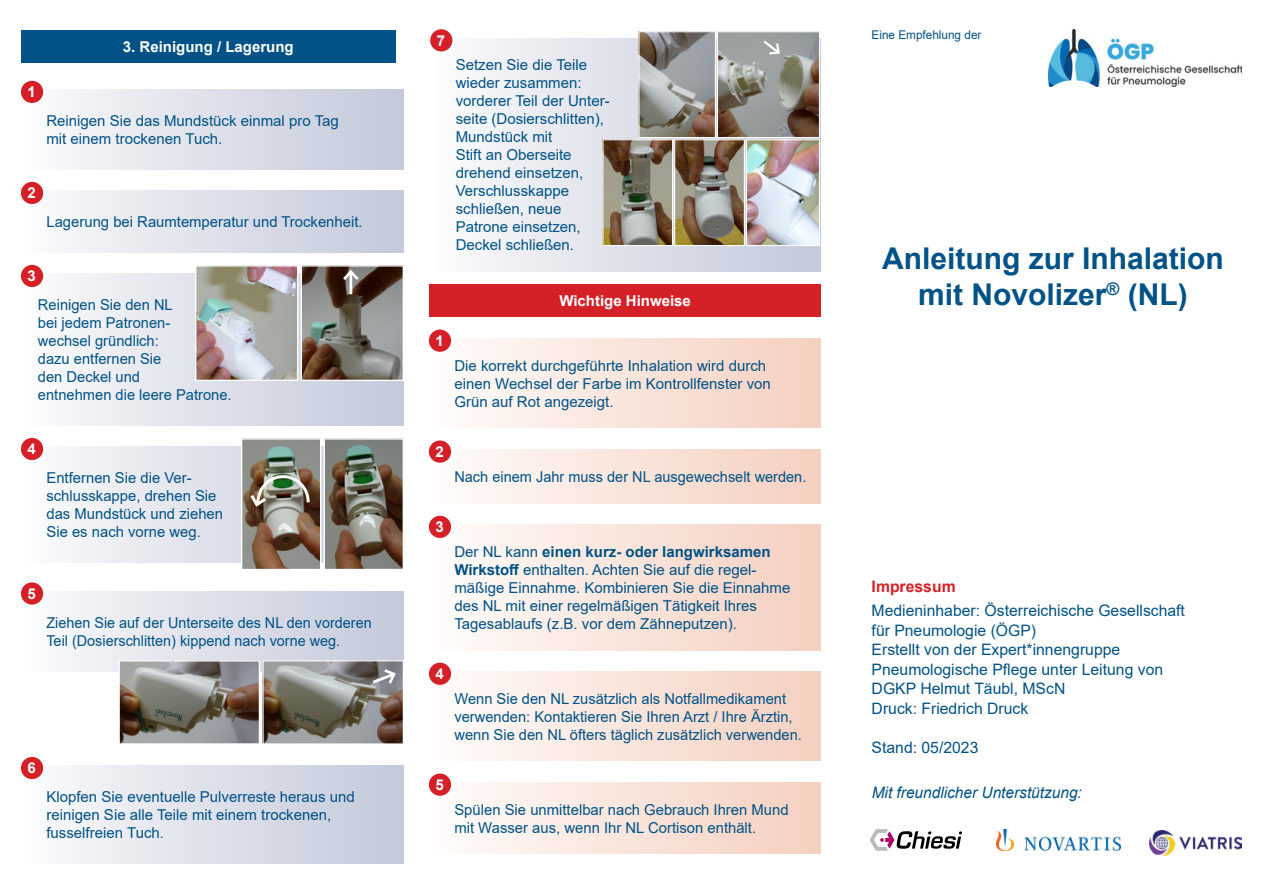
<style>
.page{position:relative;width:1263px;height:893px;background:#fff}
.page>*{position:absolute;margin:0;border:0;box-sizing:border-box;transform-origin:0 0}
.t1{font:700 30px/36px "Arial";color:#005287;text-align:center}
.t2{font:15.75px/19.5px "Arial";color:#005287}
.t3{font:italic 15.75px "Arial";color:#005287}
.t4{font:700 15.75px "Arial";color:#d62027}
.t5{font:15px/18px "Arial";color:#005287}
.t6{font:15px/18px "Arial";color:#005287;scale:.96 1}
.t7{font:700 15px "Arial";color:#fff}
.t8{font:12px "Arial";color:#005287}
.s1{font-weight:700}
</style>
<div class="page">
<div style="left:429px;top:284px;width:392px;height:33px;background:#d62027"></div>
<div style="left:21px;top:30px;width:374px;height:33px;background:#005287"></div>
<div style="left:429px;top:338px;width:392px;height:90px;background:linear-gradient(to right,#fffcfb,#f4cfbf)"></div>
<div style="left:429px;top:330px;width:22px;height:22px;background:#d62027;border-radius:50%"></div>
<div style="left:429px;top:525px;width:392px;height:125px;background:linear-gradient(to right,#fffcfb,#f4cfbf)"></div>
<div style="left:429px;top:516px;width:22px;height:22px;background:#d62027;border-radius:50%"></div>
<div style="left:429px;top:782px;width:392px;height:72px;background:linear-gradient(to right,#fffcfa,#f4cfbf)"></div>
<div style="left:429px;top:773px;width:22px;height:23px;background:#d62027;border-radius:50%"></div>
<div style="left:429px;top:450px;width:392px;height:53px;background:linear-gradient(to right,#fffcfb,#f4cfbf)"></div>
<div style="left:429px;top:440px;width:22px;height:23px;background:#d62027;border-radius:50%"></div>
<div style="left:429px;top:671px;width:392px;height:90px;background:linear-gradient(to right,#fffcfb,#f4cfbf)"></div>
<div style="left:429px;top:663px;width:22px;height:22px;background:#d62027;border-radius:50%"></div>
<div style="left:430px;top:38px;width:390px;height:234px;background:linear-gradient(to right,#fbfbfc,#c3c9da)"></div>
<div style="left:430px;top:29px;width:22px;height:22px;background:#d62027;border-radius:50%"></div>
<img style="left:640px;top:33px;width:74px;height:103px">
<div style="left:638px;top:31px;width:78px;height:107px;border:1px solid #fff"></div>
<img style="left:719px;top:33px;width:99px;height:103px">
<div style="left:717px;top:31px;width:103px;height:107px;border:1px solid #fff"></div>
<svg style="left:761px;top:38px;width:21px;height:18px"></svg>
<img style="left:604px;top:141px;width:67px;height:103px">
<div style="left:602px;top:139px;width:71px;height:107px;border:1px solid #fff"></div>
<img style="left:676px;top:141px;width:67px;height:103px">
<div style="left:674px;top:139px;width:71px;height:107px;border:1px solid #fff"></div>
<img style="left:748px;top:141px;width:70px;height:103px">
<div style="left:746px;top:139px;width:74px;height:107px;border:1px solid #fff"></div>
<div style="left:21px;top:90px;width:383px;height:80px;background:linear-gradient(to right,#fbfbfc,#c2c8d9)"></div>
<div style="left:21px;top:81px;width:22px;height:22px;background:#d62027;border-radius:50%"></div>
<div style="left:21px;top:191px;width:383px;height:62px;background:linear-gradient(to right,#fbfbfc,#c2c8d9)"></div>
<div style="left:21px;top:182px;width:22px;height:22px;background:#d62027;border-radius:50%"></div>
<div style="left:21px;top:274px;width:383px;height:152px;background:linear-gradient(to right,#fbfbfc,#c2c8d9)"></div>
<div style="left:21px;top:265px;width:22px;height:22px;background:#d62027;border-radius:50%"></div>
<img style="left:197px;top:267px;width:99px;height:112px">
<div style="left:195px;top:265px;width:103px;height:116px;border:1px solid #fff"></div>
<img style="left:303px;top:267px;width:99px;height:112px">
<div style="left:301px;top:265px;width:103px;height:116px;border:1px solid #fff"></div>
<hr style="left:349px;top:272px;width:3px;height:22px;background:#fff">
<svg style="left:340px;top:268px;width:21px;height:15px"></svg>
<svg style="left:21px;top:447px;width:303px;height:116px"></svg>
<div style="left:21px;top:438px;width:22px;height:22px;background:#d62027;border-radius:50%"></div>
<img style="left:243px;top:440px;width:76px;height:128px">
<div style="left:241px;top:438px;width:80px;height:132px;border:1px solid #fff"></div>
<img style="left:326px;top:440px;width:76px;height:128px">
<div style="left:324px;top:438px;width:80px;height:132px;border:1px solid #fff"></div>
<img style="left:248px;top:471px;width:63px;height:38px">
<div style="left:21px;top:591px;width:383px;height:80px;background:linear-gradient(to right,#fbfbfc,#c2c8d9)"></div>
<div style="left:21px;top:582px;width:22px;height:23px;background:#d62027;border-radius:50%"></div>
<img style="left:120px;top:662px;width:138px;height:81px">
<div style="left:118px;top:660px;width:142px;height:85px;border:1px solid #fff"></div>
<img style="left:264px;top:662px;width:138px;height:81px">
<div style="left:262px;top:660px;width:142px;height:85px;border:1px solid #fff"></div>
<svg style="left:370px;top:667px;width:28px;height:20px"></svg>
<div style="left:21px;top:766px;width:383px;height:98px;background:linear-gradient(to right,#fbfbfc,#c2c8d9)"></div>
<div style="left:21px;top:757px;width:22px;height:22px;background:#d62027;border-radius:50%"></div>
<img style="left:1048px;top:30px;width:194px;height:56px">
<svg style="left:870px;top:829px;width:92px;height:22px"></svg>
<img style="left:997px;top:830px;width:124px;height:20px">
<img style="left:1150px;top:830px;width:92px;height:26px">
<p class="t7" style="left:28px;top:82px;width:10px">1</p>
<p class="t7" style="left:123px;top:36px;width:172px">3. Reinigung / Lagerung</p>
<p class="t5" style="left:46px;top:112px;width:294px">Reinigen Sie das Mundstück einmal pro Tag mit einem trockenen Tuch.</p>
<p class="t7" style="left:28px;top:183px;width:10px">2</p>
<p class="t5" style="left:46px;top:213px;width:318px">Lagerung bei Raumtemperatur und Trockenheit.</p>
<p class="t7" style="left:28px;top:266px;width:10px">3</p>
<p class="t5" style="left:38px;top:296px;width:195px">Reinigen Sie den NL<br>bei jedem Patronen-<br>wechsel gründlich:<br>dazu entfernen Sie<br>den Deckel und<br>entnehmen die leere Patrone.</p>
<p class="t7" style="left:28px;top:439px;width:10px">4</p>
<p class="t5" style="left:46px;top:469px;width:178px">Entfernen Sie die Ver&shy;schlusskappe, drehen Sie das Mundstück und ziehen<br>Sie es nach vorne weg.</p>
<p class="t7" style="left:28px;top:583px;width:10px">5</p>
<p class="t6" style="left:46px;top:613px;width:340px">Ziehen Sie auf der Unterseite des NL den vorderen<br>Teil (Dosierschlitten) kippend nach vorne weg.</p>
<p class="t7" style="left:28px;top:758px;width:10px">6</p>
<p class="t5" style="left:46px;top:788px;width:310px">Klopfen Sie eventuelle Pulverreste heraus und reinigen Sie alle Teile mit einem trockenen, fusselfreien Tuch.</p>
<p class="t7" style="left:437px;top:30px;width:10px">7</p>
<p class="t5" style="left:456px;top:56px;width:155px">Setzen Sie die Teile wieder zusammen: vorderer Teil der Unter&shy;seite (Dosierschlitten),<br>Mundstück mit<br>Stift an Oberseite drehend einsetzen,<br>Verschlusskappe schließen, neue<br>Patrone einsetzen,<br>Deckel schließen.</p>
<p class="t7" style="left:435px;top:330px;width:10px">1</p>
<p class="t7" style="left:559px;top:290px;width:133px">Wichtige Hinweise</p>
<p class="t5" style="left:454px;top:356px;width:318px">Die korrekt durchgeführte Inhalation wird durch einen Wechsel der Farbe im Kontrollfenster von<br>Grün auf Rot angezeigt.</p>
<p class="t7" style="left:435px;top:441px;width:10px">2</p>
<p class="t5" style="left:454px;top:467px;width:354px">Nach einem Jahr muss der NL ausgewechselt werden.</p>
<p class="t7" style="left:435px;top:516px;width:10px">3</p>
<p class="t5" style="left:454px;top:542px;width:337px">Der NL kann <span class="s1">einen kurz- oder langwirksamen Wirkstoff</span> enthalten. Achten Sie auf die regel&shy;mäßige Einnahme. Kombinieren Sie die Einnahme des NL mit einer regelmäßigen Tätigkeit Ihres Tagesablaufs (z.B. vor dem Zähneputzen).</p>
<p class="t7" style="left:435px;top:663px;width:10px">4</p>
<p class="t5" style="left:454px;top:689px;width:349px">Wenn Sie den NL zusätzlich als Notfallmedikament verwenden: Kontaktieren Sie Ihren Arzt / Ihre Ärztin, wenn Sie den NL öfters täglich zusätzlich verwenden.</p>
<p class="t7" style="left:435px;top:774px;width:10px">5</p>
<p class="t5" style="left:454px;top:800px;width:336px">Spülen Sie unmittelbar nach Gebrauch Ihren Mund mit Wasser aus, wenn Ihr NL Cortison enthält.</p>
<p class="t8" style="left:872px;top:26px;width:111px">Eine Empfehlung der</p>
<h1 class="t1" style="left:882px;top:240px;width:343px">Anleitung zur Inhalation mit Novolizer<sup>®</sup> (NL)</h1>
<p class="t4" style="left:872px;top:576px;width:86px">Impressum</p>
<p class="t2" style="left:872px;top:601px;width:315px">Medieninhaber: Österreichische Gesellschaft für Pneumologie (ÖGP)<br>Erstellt von der Expert*innengruppe -Pneumologische Pflege unter Leitung von DGKP Helmut Täubl, MScN<br>Druck: Friedrich Druck</p>
<p class="t2" style="left:872px;top:737px;width:108px">Stand: 05/2023</p>
<p class="t3" style="left:872px;top:782px;width:212px">Mit freundlicher Unterstützung:</p>
</div>
